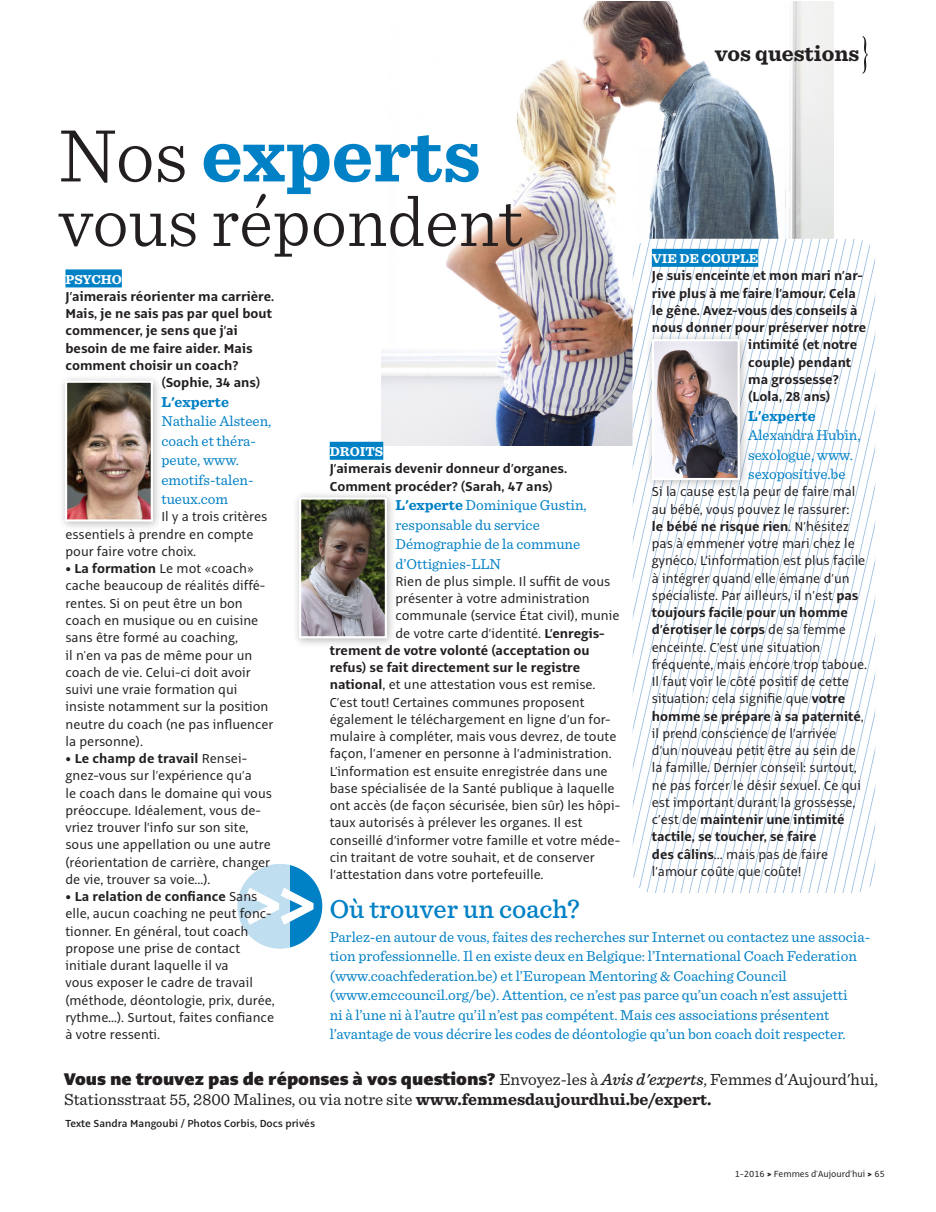
<style>
.page{position:relative;width:936px;height:1212px;background:#fff}
.page>*{position:absolute;margin:0;border:0;box-sizing:border-box;transform-origin:0 0}
.t1{font:700 78.45px "Sentinel";color:#0080c5}
.t2{font:300 72.75px "Sentinel";color:#231f20}
.t3{font:500 27px "Sentinel";color:#0080c5}
.t4{font:700 22.5px "Sentinel";color:#231f20}
.t5{font:900 18.6px "Alto";color:#231f20}
.t6{font:16.95px "Sentinel";color:#231f20}
.t7{font:15px/19.5px "Sentinel";color:#0080c5}
.t8{font:700 15px "Sentinel";color:#0080c5}
.t9{font:14.25px/17.2px "Alto";color:#231f20}
.t10{font:700 14.25px/17.2px "Alto";color:#231f20}
.t11{font:700 13.5px "Sentinel";color:#fff}
.t12{font:600 11.25px "Alto";color:#231f20}
.t13{font:9.75px "Alto";color:#231f20}
.s1{font-weight:300;color:#231f20}
.s2{font-weight:700}
.s3{font-family:"Sentinel";font-weight:400;font-size:16.95px}
.s4{font-family:"Sentinel";font-weight:500;font-style:italic;font-size:16.95px}
.s5{font-weight:900}
</style>
<div class="page">
<svg style="left:862px;top:36px;width:5px;height:38px"></svg>
<div style="left:237px;top:864px;width:85px;height:85px;background:#0080c5;border-radius:50%"></div>
<svg style="left:289px;top:888px;width:24px;height:36px"></svg>
<div style="left:56px;top:259px;width:233px;height:794px;background:#fff"></div>
<img style="left:381px;top:1px;width:452px;height:444px">
<img style="left:632px;top:239px;width:243px;height:654px">
<div style="left:65px;top:269px;width:57px;height:18px;background:#0080c5"></div>
<div style="left:58px;top:374px;width:104px;height:157px;background:#231f20;opacity:.31"></div>
<img style="left:68px;top:384px;width:82px;height:135px">
<div style="left:65px;top:381px;width:88px;height:141px;border:2px solid #fff"></div>
<div style="left:292px;top:491px;width:104px;height:157px;background:#231f20;opacity:.31"></div>
<img style="left:302px;top:500px;width:82px;height:135px">
<div style="left:299px;top:497px;width:88px;height:141px;border:2px solid #fff"></div>
<div style="left:330px;top:442px;width:53px;height:18px;background:#0080c5"></div>
<div style="left:651px;top:249px;width:107px;height:18px;background:#0080c5"></div>
<div style="left:645px;top:332px;width:104px;height:157px;background:#231f20;opacity:.31"></div>
<img style="left:654px;top:342px;width:82px;height:135px">
<div style="left:651px;top:339px;width:88px;height:141px;border:2px solid #fff"></div>
<h3 class="t4" style="left:715px;top:35px;width:146px">vos questions</h3>
<h1 class="t1" style="left:59px;top:93px;width:423px"><span class="s1">Nos</span> experts</h1>
<h2 class="t2" style="left:59px;top:167px;width:466px">vous répondent</h2>
<p class="t11" style="left:651px;top:248px;width:108px">VIE DE COUPLE</p>
<p class="t10" style="left:651px;top:267px;width:213px">Je suis enceinte et mon mari n’ar-</p>
<p class="t10" style="left:651px;top:284px;width:205px">rive plus à me faire l’amour. Cela</p>
<p class="t10" style="left:651px;top:301px;width:207px">le gêne. Avez-vous des conseils à</p>
<p class="t10" style="left:651px;top:319px;width:216px">nous donner pour préserver notre</p>
<p class="t10" style="left:748px;top:336px;width:110px">intimité (et notre</p>
<p class="t10" style="left:748px;top:353px;width:104px">couple) pendant</p>
<p class="t10" style="left:748px;top:370px;width:92px">ma grossesse?</p>
<p class="t10" style="left:748px;top:388px;width:83px">(Lola, 28 ans)</p>
<p class="t8" style="left:748px;top:404px;width:69px">L'experte</p>
<p class="t7" style="left:748px;top:424px;width:114px">Alexandra Hubin, sexologue, www. sexopositive.be</p>
<p class="t9" style="left:651px;top:483px;width:217px">Si la cause est la peur de faire mal au bébé, vous pouvez le rassurer:<br><span class="s2">le bébé ne risque rien</span>. N’hésitez pas à emmener votre mari chez le gynéco. L’information est plus facile à intégrer quand elle émane d’un spécialiste. Par ailleurs, il n’est <span class="s2">pas toujours facile pour un homme d’érotiser le corps</span> de sa femme enceinte. C’est une situation fréquente, mais encore trop taboue.<br>Il faut voir le côté positif de cette situation: cela signifie que <span class="s2">votre homme se prépare à sa paternité</span>, il prend conscience de l’arrivée<br>d’un nouveau petit être au sein de la famille. Dernier conseil: surtout, ne pas forcer le désir sexuel. Ce qui est important durant la grossesse, c’est de <span class="s2">maintenir une intimité tactile, se toucher, se faire<br>des câlins</span>… mais pas de faire l’amour coûte que coûte!</p>
<p class="t11" style="left:65px;top:269px;width:58px">PSYCHO</p>
<p class="t10" style="left:65px;top:287px;width:210px">J’aimerais réorienter ma carrière.</p>
<p class="t10" style="left:65px;top:305px;width:208px">Mais, je ne sais pas par quel bout</p>
<p class="t10" style="left:65px;top:322px;width:174px">commencer, je sens que j’ai</p>
<p class="t10" style="left:65px;top:339px;width:188px">besoin de me faire aider. Mais</p>
<p class="t10" style="left:65px;top:356px;width:174px">comment choisir un coach?</p>
<p class="t10" style="left:161px;top:374px;width:100px">(Sophie, 34 ans)</p>
<p class="t8" style="left:161px;top:390px;width:69px">L'experte</p>
<p class="t7" style="left:161px;top:410px;width:111px">Nathalie Alsteen, coach et théra&shy;peute, www. emotifs-talen&shy;tueux.com</p>
<p class="t9" style="left:65px;top:508px;width:203px;text-indent:96px">Il y a trois critères essentiels à prendre en compte pour faire votre choix.</p>
<p class="t9" style="left:65px;top:560px;width:209px"><span class="s2">• La formation</span> Le mot «coach» cache beaucoup de réalités diffé&shy;rentes. Si on peut être un bon coach en musique ou en cuisine sans être formé au coaching,<br>il n'en va pas de même pour un coach de vie. Celui-ci doit avoir suivi une vraie formation qui insiste notamment sur la position neutre du coach (ne pas influencer la personne).</p>
<p class="t9" style="left:65px;top:749px;width:208px"><span class="s2">• Le champ de travail</span> Rensei&shy;gnez-vous sur l’expérience qu’a<br>le coach dans le domaine qui vous préoccupe. Idéalement, vous de&shy;vriez trouver l’info sur son site, sous une appellation ou une autre (réorientation de carrière, changer de vie, trouver sa voie…).</p>
<p class="t9" style="left:65px;top:887px;width:211px"><span class="s2">• La relation de confiance</span> Sans elle, aucun coaching ne peut fonc&shy;tionner. En général, tout coach propose une prise de contact initiale durant laquelle il va<br>vous exposer le cadre de travail (méthode, déontologie, prix, durée, rythme…). Surtout, faites confiance à votre ressenti.</p>
<p class="t11" style="left:330px;top:441px;width:55px">DROITS</p>
<p class="t10" style="left:330px;top:460px;width:239px">J’aimerais devenir donneur d’organes.<br>Comment procéder? (Sarah, 47 ans)</p>
<p class="t7" style="left:395px;top:494px;width:193px"><span class="s2">L'experte</span> Dominique Gustin, responsable du service<br>Démographie de la commune d’Ottignies-LLN</p>
<p class="t9" style="left:395px;top:572px;width:216px">Rien de plus simple. Il suffit de vous</p>
<p class="t9" style="left:395px;top:590px;width:196px">présenter à votre administration</p>
<p class="t9" style="left:395px;top:607px;width:225px">communale (service État civil), munie</p>
<p class="t9" style="left:395px;top:624px;width:211px">de votre carte d’identité. <span class="s2">L’enregis-</span></p>
<p class="t10" style="left:330px;top:641px;width:261px">trement de votre volonté (acceptation ou</p>
<p class="t10" style="left:330px;top:659px;width:252px">refus) se fait directement sur le registre</p>
<p class="t9" style="left:330px;top:676px;width:267px"><span class="s2">national</span>, et une attestation vous est remise.</p>
<p class="t9" style="left:330px;top:693px;width:256px">C’est tout! Certaines communes proposent</p>
<p class="t9" style="left:330px;top:710px;width:282px">également le téléchargement en ligne d’un for-</p>
<p class="t9" style="left:330px;top:728px;width:288px">mulaire à compléter, mais vous devrez, de toute</p>
<p class="t9" style="left:330px;top:745px;width:283px">façon, l’amener en personne à l’administration.</p>
<p class="t9" style="left:330px;top:762px;width:279px">L’information est ensuite enregistrée dans une</p>
<p class="t9" style="left:330px;top:779px;width:286px">base spécialisée de la Santé publique à laquelle</p>
<p class="t9" style="left:330px;top:797px;width:292px">ont accès (de façon sécurisée, bien sûr) les hôpi-</p>
<p class="t9" style="left:330px;top:814px;width:254px">taux autorisés à prélever les organes. Il est</p>
<p class="t9" style="left:330px;top:831px;width:292px">conseillé d’informer votre famille et votre méde-</p>
<p class="t9" style="left:330px;top:848px;width:266px">cin traitant de votre souhait, et de conserver</p>
<p class="t9" style="left:330px;top:866px;width:215px">l’attestation dans votre portefeuille.</p>
<h3 class="t3" style="left:330px;top:888px;width:251px">Où trouver un coach?</h3>
<p class="t7" style="left:330px;top:926px;width:542px">Parlez-en autour de vous, faites des recherches sur Internet ou contactez une associa&shy;tion professionnelle. Il en existe deux en Belgique: l’International Coach Federation (www.coachfederation.be) et l’European Mentoring &amp; Coaching Council (www.emccouncil.org/be). Attention, ce n’est pas parce qu’un coach n’est assujetti<br>ni à l’une ni à l’autre qu’il n’est pas compétent. Mais ces associations présentent l’avantage de vous décrire les codes de déontologie qu’un bon coach doit respecter.</p>
<h3 class="t5" style="left:64px;top:1068px;width:815px">Vous ne trouvez pas de réponses à vos questions? <span class="s3">Envoyez-les à</span> <span class="s4">Avis d'experts</span><span class="s3">, Femmes d'Aujourd'hui,</span></h3>
<p class="t6" style="left:64px;top:1087px;width:649px">Stationsstraat 55, 2800 Malines, ou via notre site <span class="s2">www.femmesdaujourdhui.be/expert.</span></p>
<p class="t12" style="left:65px;top:1117px;width:251px">Texte Sandra Mangoubi / Photos Corbis, Docs privés</p>
<p class="t13" style="left:735px;top:1168px;width:151px">1-2016 <span class="s5">&gt;</span> Femmes d'Aujourd'hui <span class="s5">&gt;</span> 65</p>
</div>
